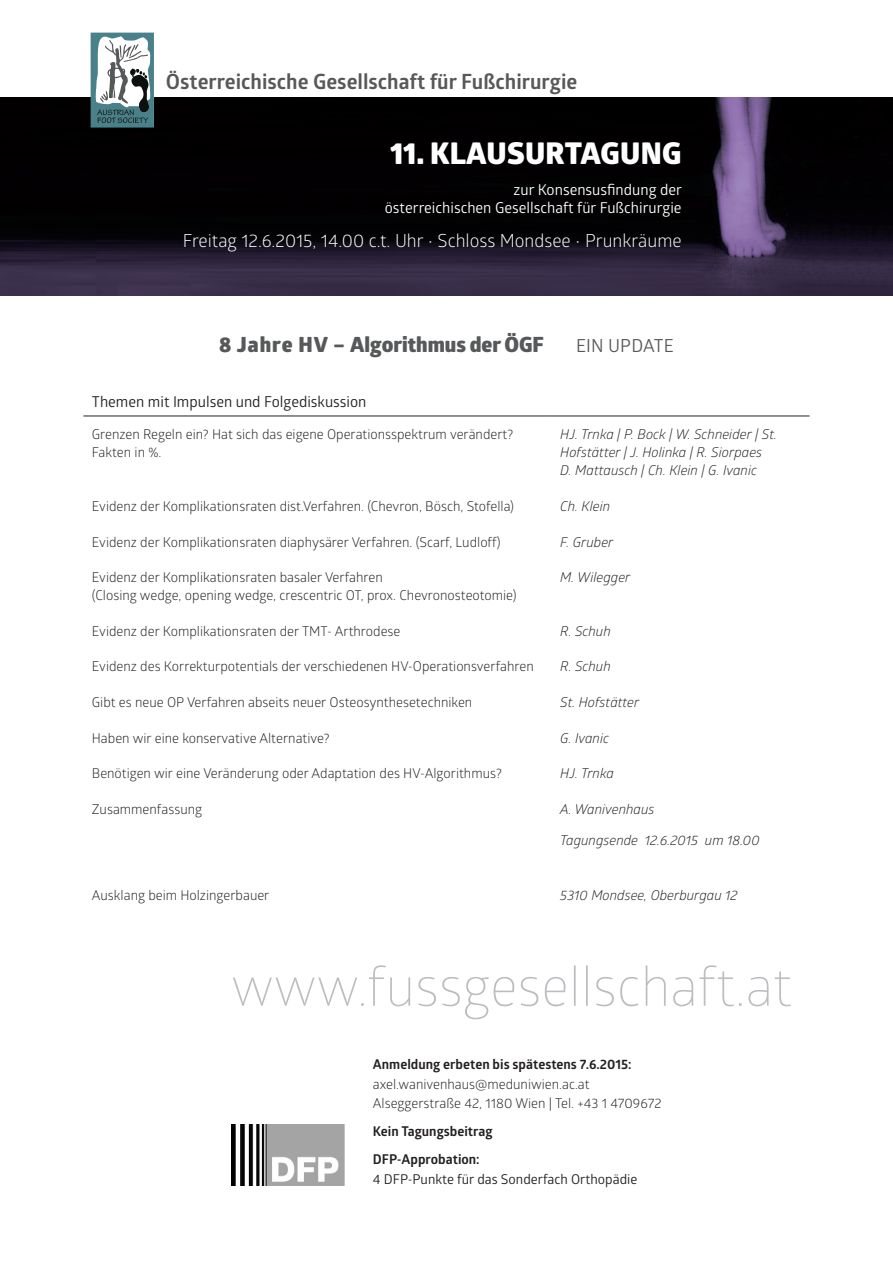
<style>
.page{position:relative;width:893px;height:1263px;background:#fff}
.page>*{position:absolute;margin:0;border:0;box-sizing:border-box;transform-origin:0 0}
.t1{font:300 54px "Glober";color:#bcbdc0}
.t2{font:800 30px "Glober";letter-spacing:.01em;color:#fff}
.t3{font:700 21px "Glober";color:#57585a}
.t4{font:800 21px "Glober";color:#57585a}
.t5{font:18px "Glober";color:#fff}
.t6{font:18px "Glober";letter-spacing:.01em;color:#57585a}
.t7{font:15px "Glober";color:#fff}
.t8{font:15px "Glober";color:#231f20}
.t9{font:13.5px "Glober";color:#231f20}
.t10{font:italic 13.5px/18px "Glober";color:#231f20}
.t11{font:700 13.5px "Glober";color:#231f20}
.t12{font:13.5px "Glober";color:#231f20}
</style>
<div class="page">
<img style="left:0;top:98px;width:893px;height:197px">
<svg style="left:91px;top:33px;width:63px;height:95px"></svg>
<hr style="left:83px;top:416px;width:469px;height:1px;background:#231f20">
<hr style="left:552px;top:416px;width:257px;height:1px;background:#231f20">
<img style="left:231px;top:1125px;width:113px;height:61px">
<p class="t3" style="left:166px;top:67px;width:413px">Österreichische Gesellschaft für Fußchirurgie</p>
<p class="t2" style="left:390px;top:131px;width:293px">11. KLAUSURTAGUNG</p>
<p class="t7" style="left:514px;top:179px;width:170px">zur Konsensusfindung der</p>
<p class="t7" style="left:385px;top:197px;width:298px">österreichischen Gesellschaft für Fußchirurgie</p>
<p class="t5" style="left:183px;top:228px;width:500px">Freitag 12.6.2015, 14.00 c.t. Uhr • Schloss Mondsee • Prunkräume</p>
<p class="t4" style="left:219px;top:329px;width:326px">8 Jahre HV – Algorithmus der ÖGF</p>
<p class="t6" style="left:576px;top:333px;width:99px">EIN UPDATE</p>
<p class="t8" style="left:92px;top:392px;width:276px">Themen mit Impulsen und Folgediskussion</p>
<p class="t9" style="left:92px;top:425px;width:423px">Grenzen Regeln ein? Hat sich das eigene Operationsspektrum verändert?</p>
<p class="t9" style="left:92px;top:443px;width:71px">Fakten in %.</p>
<p class="t10" style="left:560px;top:425px;width:218px">HJ. Trnka | P. Bock | W. Schneider | St.<br>Hofstätter | J. Holinka | R. Siorpaes</p>
<p class="t10" style="left:560px;top:461px;width:198px">D. Mattausch | Ch. Klein | G. Ivanic</p>
<p class="t9" style="left:92px;top:497px;width:424px">Evidenz der Komplikationsraten dist.Verfahren. (Chevron, Bösch, Stofella)</p>
<p class="t10" style="left:560px;top:496px;width:51px">Ch. Klein</p>
<p class="t9" style="left:92px;top:532px;width:410px">Evidenz der Komplikationsraten diaphysärer Verfahren. (Scarf, Ludloff)</p>
<p class="t10" style="left:560px;top:532px;width:55px">F. Gruber</p>
<p class="t9" style="left:92px;top:568px;width:292px">Evidenz der Komplikationsraten basaler Verfahren</p>
<p class="t9" style="left:92px;top:586px;width:426px">(Closing wedge, opening wedge, crescentric OT, prox. Chevronosteotomie)</p>
<p class="t10" style="left:560px;top:568px;width:72px">M. Wilegger</p>
<p class="t9" style="left:92px;top:622px;width:310px">Evidenz der Komplikationsraten der TMT- Arthrodese</p>
<p class="t10" style="left:560px;top:621px;width:52px">R. Schuh</p>
<p class="t9" style="left:92px;top:657px;width:443px">Evidenz des Korrekturpotentials der verschiedenen HV-Operationsverfahren</p>
<p class="t10" style="left:560px;top:657px;width:52px">R. Schuh</p>
<p class="t9" style="left:92px;top:693px;width:382px">Gibt es neue OP Verfahren abseits neuer Osteosynthesetechniken</p>
<p class="t10" style="left:560px;top:693px;width:80px">St. Hofstätter</p>
<p class="t9" style="left:92px;top:728px;width:239px">Haben wir eine konservative Alternative?</p>
<p class="t10" style="left:560px;top:728px;width:50px">G. Ivanic</p>
<p class="t9" style="left:92px;top:764px;width:411px">Benötigen wir eine Veränderung oder Adaptation des HV-Algorithmus?</p>
<p class="t10" style="left:560px;top:764px;width:55px">HJ. Trnka</p>
<p class="t9" style="left:92px;top:800px;width:112px">Zusammenfassung</p>
<p class="t10" style="left:560px;top:799px;width:96px">A. Wanivenhaus</p>
<p class="t10" style="left:560px;top:831px;width:201px">Tagungsende 12.6.2015 um 18.00</p>
<p class="t9" style="left:92px;top:885px;width:179px">Ausklang beim Holzingerbauer</p>
<p class="t10" style="left:560px;top:885px;width:179px">5310 Mondsee, Oberburgau 12</p>
<p class="t1" style="left:231px;top:949px;width:562px">www.fussgesellschaft.at</p>
<p class="t11" style="left:373px;top:1055px;width:260px">Anmeldung erbeten bis spätestens 7.6.2015:</p>
<p class="t9" style="left:373px;top:1074px;width:218px">axel.wanivenhaus@meduniwien.ac.at</p>
<p class="t9" style="left:373px;top:1094px;width:290px">Alseggerstraße 42, 1180 Wien | Tel. +43 1 4709672</p>
<p class="t11" style="left:373px;top:1122px;width:121px">Kein Tagungsbeitrag</p>
<p class="t11" style="left:373px;top:1150px;width:108px">DFP-Approbation:</p>
<p class="t12" style="left:373px;top:1169px;width:266px">4 DFP-Punkte für das Sonderfach Orthopädie</p>
</div>
